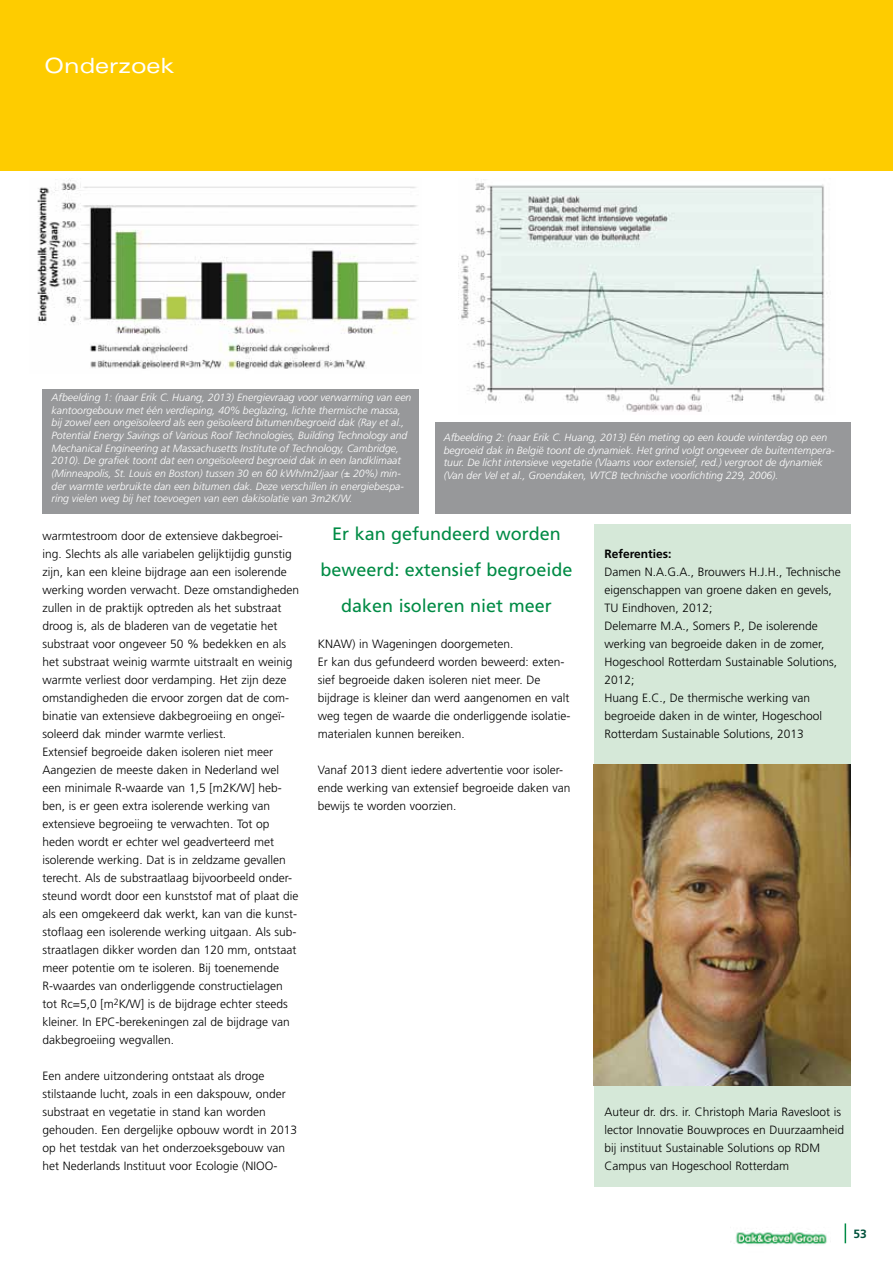
<style>
.page{position:relative;width:893px;height:1263px;background:#fff}
.page>*{position:absolute;margin:0;border:0;box-sizing:border-box;transform-origin:0 0}
.t1{font:expanded 21px "Univers";color:#fff}
.t2{font:18px/36px "Frutiger";color:#008b45;text-align:center}
.t3{font:300 12px/18px "Frutiger";color:#000}
.t4{font:700 12px "Frutiger";color:#000}
.t5{font:700 12px "Frutiger";color:#00523c}
.t6{font:italic 300 10.5px/12.6px "Frutiger";color:#fff}
</style>
<div class="page">
<svg style="left:845px;top:1223px;width:1px;height:20px"></svg>
<img style="left:735px;top:1231px;width:92px;height:14px">
<div style="left:1px;top:0;width:892px;height:171px;background:#fecc00"></div>
<div style="left:594px;top:524px;width:256px;height:662px;background:#d5e8d8"></div>
<img style="left:593px;top:764px;width:257px;height:322px">
<img style="left:37px;top:180px;width:381px;height:189px">
<img style="left:459px;top:179px;width:368px;height:233px">
<div style="left:43px;top:389px;width:375px;height:124px;background:#97989a"></div>
<div style="left:435px;top:422px;width:415px;height:91px;background:#97989a"></div>
<h1 class="t1" style="left:44px;top:54px;width:132px">Onderzoek</h1>
<p class="t6" style="left:52px;top:391px;width:361px">Afbeelding 1: (naar Erik C. Huang, 2013) Energievraag voor verwarming van een kantoorgebouw met één verdieping, 40% beglazing, lichte thermische massa, bij zowel een ongeïsoleerd als een geïsoleerd bitumen/begroeid dak (Ray et al., Potential Energy Savings of Various Roof Technologies, Building Technology and Mechanical Engineering at Massachusetts Institute of Technology, Cambridge, 2010). De grafiek toont dat een ongeïsoleerd begroeid dak in een landklimaat (Minneapolis, St. Louis en Boston) tussen 30 en 60 kWh/m2/jaar (± 20%) min&shy;der warmte verbruikte dan een bitumen dak. Deze verschillen in energiebespa&shy;ring vielen weg bij het toevoegen van een dakisolatie van 3m2K/W.</p>
<p class="t6" style="left:444px;top:431px;width:392px">Afbeelding 2: (naar Erik C. Huang, 2013) Eén meting op een koude winterdag op een begroeid dak in België toont de dynamiek. Het grind volgt ongeveer de buitentempera&shy;tuur. De licht intensieve vegetatie (Vlaams voor extensief, red.) vergroot de dynamiek (Van der Vel et al., Groendaken, WTCB technische voorlichting 229, 2006).</p>
<p class="t3" style="left:43px;top:527px;width:258px">warmtestroom door de extensieve dakbegroei&shy;ing. Slechts als alle variabelen gelijktijdig gunstig zijn, kan een kleine bijdrage aan een isolerende werking worden verwacht. Deze omstandigheden zullen in de praktijk optreden als het substraat droog is, als de bladeren van de vegetatie het substraat voor ongeveer 50 % bedekken en als het substraat weinig warmte uitstraalt en weinig warmte verliest door verdamping. Het zijn deze omstandigheden die ervoor zorgen dat de com&shy;binatie van extensieve dakbegroeiing en ongeï&shy;soleerd dak minder warmte verliest.<br>Extensief begroeide daken isoleren niet meer Aangezien de meeste daken in Nederland wel een minimale R-waarde van 1,5 [m2K/W] heb&shy;ben, is er geen extra isolerende werking van extensieve begroeiing te verwachten. Tot op heden wordt er echter wel geadverteerd met isolerende werking. Dat is in zeldzame gevallen terecht. Als de substraatlaag bijvoorbeeld onder&shy;steund wordt door een kunststof mat of plaat die als een omgekeerd dak werkt, kan van die kunst&shy;stoflaag een isolerende werking uitgaan. Als sub&shy;straatlagen dikker worden dan 120 mm, ontstaat meer potentie om te isoleren. Bij toenemende R-waardes van onderliggende constructielagen tot Rc=5,0 [m<sup>2</sup>K/W] is de bijdrage echter steeds kleiner. In EPC-berekeningen zal de bijdrage van dakbegroeiing wegvallen.</p>
<p class="t3" style="left:43px;top:1067px;width:256px">Een andere uitzondering ontstaat als droge stilstaande lucht, zoals in een dakspouw, onder substraat en vegetatie in stand kan worden gehouden. Een dergelijke opbouw wordt in 2013 op het testdak van het onderzoeksgebouw van het Nederlands Instituut voor Ecologie (NIOO-</p>
<h2 class="t2" style="left:320px;top:516px;width:254px">Er kan gefundeerd worden beweerd: extensief begroeide daken isoleren niet meer</h2>
<p class="t3" style="left:318px;top:635px;width:254px">KNAW) in Wageningen doorgemeten.<br>Er kan dus gefundeerd worden beweerd: exten&shy;sief begroeide daken isoleren niet meer. De bijdrage is kleiner dan werd aangenomen en valt weg tegen de waarde die onderliggende isolatie&shy;materialen kunnen bereiken.</p>
<p class="t3" style="left:318px;top:761px;width:254px">Vanaf 2013 dient iedere advertentie voor isoler&shy;ende werking van extensief begroeide daken van bewijs te worden voorzien.</p>
<p class="t4" style="left:604px;top:547px;width:69px">Referenties:</p>
<p class="t3" style="left:604px;top:563px;width:238px">Damen N.A.G.A., Brouwers H.J.H., Technische eigenschappen van groene daken en gevels, TU Eindhoven, 2012;<br>Delemarre M.A., Somers P., De isolerende werking van begroeide daken in de zomer, Hogeschool Rotterdam Sustainable Solutions, 2012;<br>Huang E.C., De thermische werking van begroeide daken in de winter, Hogeschool Rotterdam Sustainable Solutions, 2013</p>
<p class="t3" style="left:604px;top:1103px;width:241px">Auteur dr. drs. ir. Christoph Maria Ravesloot is lector Innovatie Bouwproces en Duurzaamheid bij instituut Sustainable Solutions op RDM Campus van Hogeschool Rotterdam</p>
<p class="t5" style="left:853px;top:1227px;width:15px">53</p>
</div>
